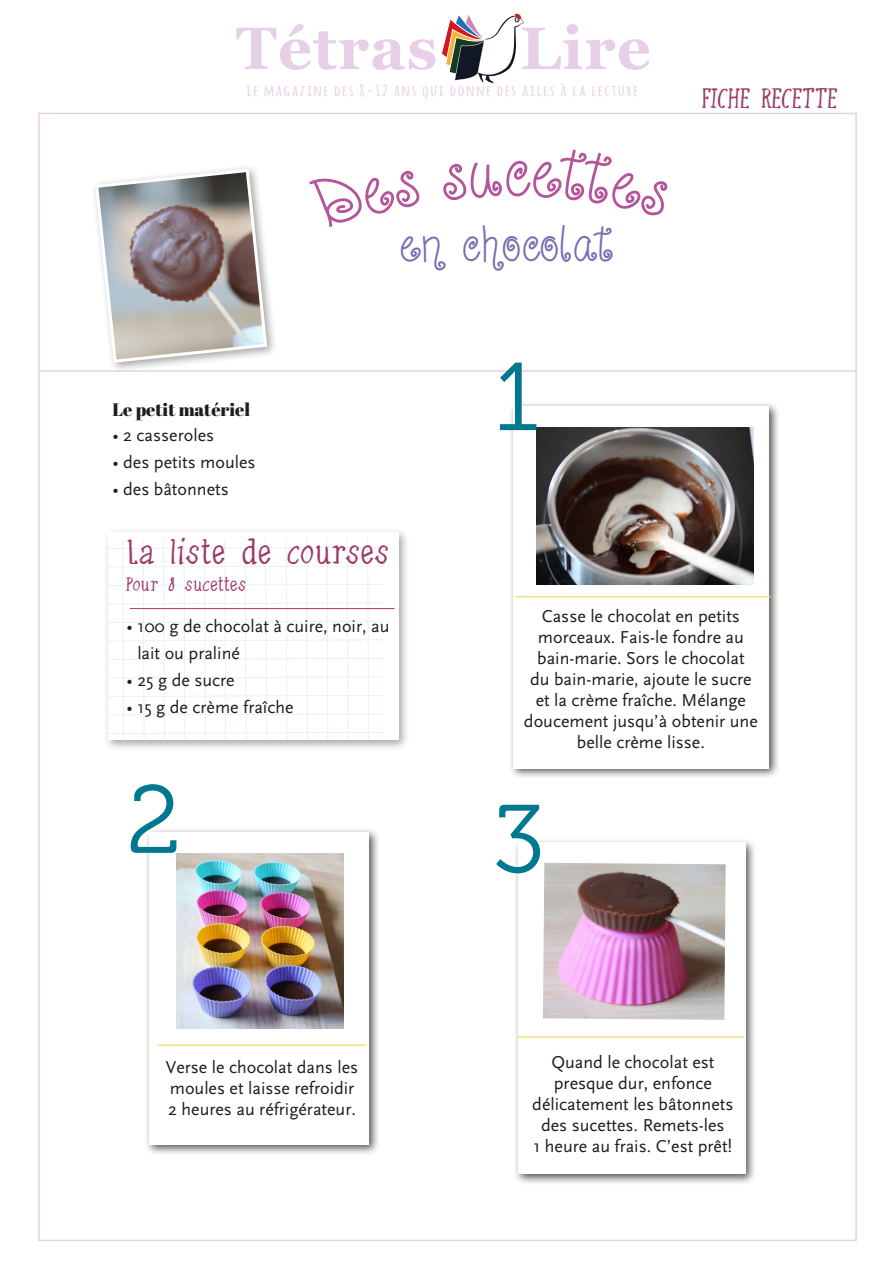
<style>
.page{position:relative;width:893px;height:1263px;background:#fff}
.page>*{position:absolute;margin:0;border:0;box-sizing:border-box;transform-origin:0 0}
.t1{font:96px "Museo 300";color:#00788f}
.t2{font:70.95px "Curly Shirley";color:#b5549b}
.t3{font:700 59.55px "Georgia";letter-spacing:.02em;color:#e7d0e7}
.t4{font:49.65px "Curly Shirley";letter-spacing:.01em;color:#776db0}
.t5{font:37.5px "Chicken Fried Steak";letter-spacing:.025em;color:#9d3965}
.t6{font:30px "Chicken Fried Steak";letter-spacing:.005em;color:#9d3965}
.t7{font:21px "Chicken Fried Steak";letter-spacing:.025em;color:#9d3965}
.t8{font:18px/21px "Scala Sans";color:#1d1d1b}
.t9{font:18px "Abril Fatface";color:#1d1d1b}
.t10{font:700 15px "Amatic";letter-spacing:.1em;color:#e7d0e7;scale:1.33 1}
</style>
<div class="page">
<svg style="left:441px;top:13px;width:83px;height:70px"></svg>
<div style="left:144px;top:827px;width:236px;height:328px;background:#1d1d1b;opacity:.75"></div>
<div style="left:149px;top:832px;width:220px;height:312px;background:#fff"></div>
<div style="left:508px;top:401px;width:272px;height:379px;background:#1d1d1b;opacity:.75"></div>
<div style="left:514px;top:406px;width:255px;height:362px;background:#fff"></div>
<hr style="left:158px;top:1044px;width:208px;height:2px;background:#f6e178">
<hr style="left:515px;top:596px;width:255px;height:1px;background:#f6e178">
<div style="left:513px;top:838px;width:244px;height:347px;background:#1d1d1b;opacity:.75"></div>
<div style="left:518px;top:843px;width:228px;height:331px;background:#fff"></div>
<hr style="left:518px;top:1036px;width:226px;height:2px;background:#f6e178">
<img style="left:537px;top:427px;width:216px;height:157px">
<img style="left:177px;top:853px;width:166px;height:175px">
<div style="left:103px;top:527px;width:307px;height:225px;background:#1d1d1b;opacity:.4"></div>
<div style="left:108px;top:532px;width:291px;height:208px;background:#fff"></div>
<svg style="left:105px;top:536px;width:58px;height:210px"></svg>
<svg style="left:163px;top:538px;width:43px;height:208px"></svg>
<svg style="left:206px;top:538px;width:60px;height:208px"></svg>
<svg style="left:266px;top:538px;width:81px;height:214px"></svg>
<svg style="left:347px;top:538px;width:43px;height:214px"></svg>
<hr style="left:130px;top:608px;width:264px;height:1px;background:#9d3965">
<img style="left:543px;top:863px;width:183px;height:157px">
<div style="left:90px;top:164px;width:188px;height:209px;background:#1d1d1b;opacity:.4"></div>
<svg style="left:93px;top:167px;width:176px;height:197px"></svg>
<hr style="left:38px;top:370px;width:819px;height:2px;background:#e7d0e7">
<h3 class="t3" style="left:236px;top:10px;width:203px">Tétras</h3>
<h3 class="t3" style="left:520px;top:10px;width:132px">Lire</h3>
<p class="t10" style="left:247px;top:80px;width:295px">Le magazine des 8-12 ans qui donne des ailes à la lecture</p>
<p class="t9" style="left:112px;top:397px;width:139px">Le petit matériel</p>
<p class="t8" style="left:112px;top:425px;width:103px">• 2 casseroles</p>
<p class="t8" style="left:112px;top:452px;width:145px">• des petits moules</p>
<p class="t8" style="left:112px;top:479px;width:118px">• des bâtonnets</p>
<h2 class="t2" style="left:504px;top:133px;width:29px">c</h2>
<h3 class="t4" style="left:400px;top:217px;width:216px">en chocolat</h3>
<h1 class="t1" style="left:494px;top:345px;width:47px">1</h1>
<h3 class="t6" style="left:702px;top:82px;width:137px">FICHE RECETTE</h3>
<h3 class="t5" style="left:127px;top:532px;width:263px">La liste de courses</h3>
<p class="t7" style="left:126px;top:572px;width:121px">Pour 8 sucettes</p>
<p class="t8" style="left:137px;top:613px;width:254px;line-height:27px;text-indent:-11px">• 100 g de chocolat à cuire, noir, au lait ou praliné</p>
<p class="t8" style="left:126px;top:670px;width:110px">• 25 g de sucre</p>
<p class="t8" style="left:126px;top:697px;width:168px">• 15 g de crème fraîche</p>
<h1 class="t1" style="left:127px;top:768px;width:56px">2</h1>
<p class="t8" style="left:166px;top:1057px;width:194px">Verse le chocolat dans les moules et laisse refroidir<br>2 heures au réfrigérateur.</p>
<p class="t8" style="left:524px;top:606px;width:235px;text-align:center">Casse le chocolat en petits morceaux. Fais-le fondre au bain-marie. Sors le chocolat<br>du bain-marie, ajoute le sucre et la crème fraîche. Mélange doucement jusqu’à obtenir une belle crème lisse.</p>
<h1 class="t1" style="left:494px;top:787px;width:52px">3</h1>
<p class="t8" style="left:532px;top:1052px;width:203px;text-align:center">Quand le chocolat est presque dur, enfonce délicatement les bâtonnets des sucettes. Remets-les<br>1 heure au frais. C’est prêt!</p>
</div>
